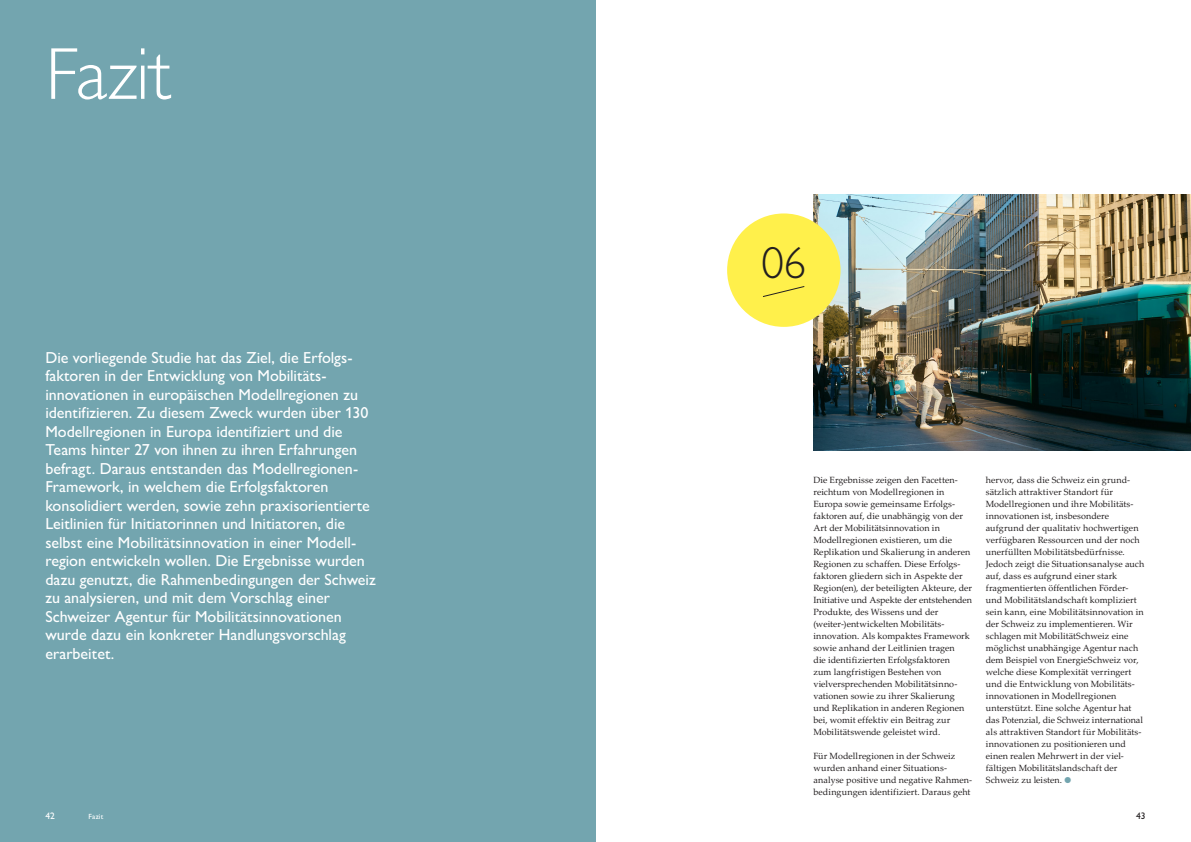
<style>
.page{position:relative;width:1191px;height:842px;background:#fff}
.page>*{position:absolute;margin:0;border:0;box-sizing:border-box;transform-origin:0 0}
.Title_74_Black{font:300 74px "Gill Sans MT Pro";letter-spacing:-.015em;color:#fff}
.Eyecatcher_16{font:300 45px "Gill Sans MT Pro";color:#231f20}
.Lead_16{font:500 16px/18.5px "Gill Sans MT Pro";color:#fff}
.Pagina_Left{font:500 9.5px "Gill Sans MT Pro";color:#fff}
.t1{font:500 9.5px "Gill Sans MT Pro";color:#231f20}
.Copy_9{font:9px/12px "Palatino Linotype";letter-spacing:.005em;color:#231f20}
.Subtitle_7_5{font:500 7.5px "Gill Sans MT Pro";letter-spacing:.02em;color:#fff}
.s1{font-family:"Aptos";font-weight:600;color:#73a5af}
</style>
<div class="page">
<div style="left:0;top:0;width:595px;height:842px;background:#73a5af"></div>
<img style="left:813px;top:195px;width:378px;height:256px">
<div style="left:727px;top:213px;width:113px;height:114px;background:#fff04b;border-radius:50%"></div>
<svg style="left:763px;top:286px;width:42px;height:11px"></svg>
<p class="Title_74_Black" style="left:45px;top:29px;width:128px">Fazit</p>
<p class="Lead_16" style="left:45px;top:348px;width:332px">Die vorliegende Studie hat das Ziel, die Erfolgs&shy;faktoren in der Entwicklung von Mobilitäts&shy;innovationen in europäischen Modellregionen zu identifizieren. Zu diesem Zweck wurden über 130<br>Modellregionen in Europa identifiziert und die Teams hinter 27 von ihnen zu ihren Erfahrungen befragt. Daraus entstanden das Modellregionen-Framework, in welchem die Erfolgsfaktoren konsolidiert werden, sowie zehn praxisorientierte Leitlinien für Initiatorinnen und Initiatoren, die selbst eine Mobilitätsinnovation in einer Modell&shy;region entwickeln wollen. Die Ergebnisse wurden dazu genutzt, die Rahmenbedingungen der Schweiz zu analysieren, und mit dem Vorschlag einer Schweizer Agentur für Mobilitätsinnovationen wurde dazu ein konkreter Handlungsvorschlag erarbeitet.</p>
<p class="Eyecatcher_16" style="left:761px;top:235px;width:46px">06</p>
<p class="Copy_9" style="left:813px;top:473px;width:160px">Die Ergebnisse zeigen den Facetten&shy;reichtum von Modellregionen in Europa sowie gemeinsame Erfolgs&shy;faktoren auf, die unabhängig von der Art der Mobilitätsinnovation in Modellregionen existieren, um die Replikation und Skalierung in anderen Regionen zu schaffen. Diese Erfolgs&shy;faktoren gliedern sich in Aspekte der Region(en), der beteiligten Akteure, der Initiative und Aspekte der entstehenden Produkte, des Wissens und der (weiter-)entwickelten Mobilitäts&shy;innovation. Als kompaktes Framework sowie anhand der Leitlinien tragen<br>die identifizierten Erfolgsfaktoren<br>zum langfristigen Bestehen von vielversprechenden Mobilitätsinno&shy;vationen sowie zu ihrer Skalierung und Replikation in anderen Regionen bei, womit effektiv ein Beitrag zur Mobilitätswende geleistet wird.</p>
<p class="Copy_9" style="left:813px;top:749px;width:160px">Für Modellregionen in der Schweiz wurden anhand einer Situations&shy;analyse positive und negative Rahmen&shy;bedingungen identifiziert. Daraus geht</p>
<p class="Copy_9" style="left:986px;top:473px;width:160px">hervor, dass die Schweiz ein grund&shy;sätzlich attraktiver Standort für Modellregionen und ihre Mobilitäts&shy;innovationen ist, insbesondere aufgrund der qualitativ hochwertigen verfügbaren Ressourcen und der noch unerfüllten Mobilitätsbedürfnisse.<br>Jedoch zeigt die Situationsanalyse auch auf, dass es aufgrund einer stark fragmentierten öffentlichen Förder&shy;und Mobilitätslandschaft kompliziert sein kann, eine Mobilitätsinnovation in der Schweiz zu implementieren. Wir schlagen mit MobilitätSchweiz eine möglichst unabhängige Agentur nach dem Beispiel von EnergieSchweiz vor, welche diese Komplexität verringert und die Entwicklung von Mobilitäts&shy;innovationen in Modellregionen unterstützt. Eine solche Agentur hat das Potenzial, die Schweiz international als attraktiven Standort für Mobilitäts&shy;innovationen zu positionieren und einen realen Mehrwert in der viel&shy;fältigen Mobilitätslandschaft der Schweiz zu leisten. <span class="s1">●</span></p>
<p class="Pagina_Left" style="left:45px;top:810px;width:11px">42</p>
<p class="Subtitle_7_5" style="left:88px;top:812px;width:16px">Fazit</p>
<p class="t1" style="left:1136px;top:810px;width:11px">43</p>
</div>
